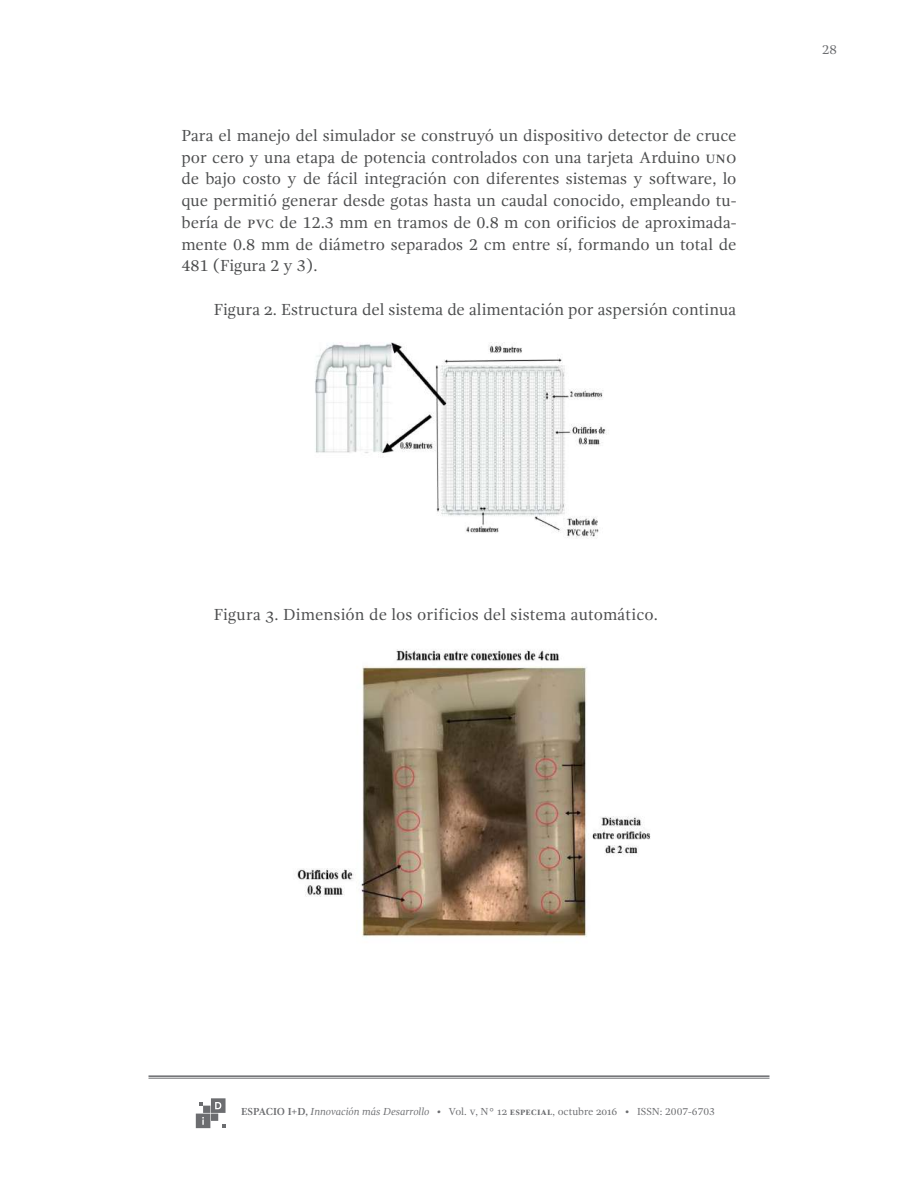
<style>
.page{position:relative;width:918px;height:1188px;background:#fff}
.page>*{position:absolute;margin:0;border:0;box-sizing:border-box;transform-origin:0 0}
.t1{font:16.5px/21.8px "Gandhi Serif";color:#4b4c4d;text-align:justify}
.t2{font:13.5px "Gandhi Serif";color:#6c6d70}
.t3{font:10.5px "Gandhi Serif";color:#6c6d70}
.s1{font-weight:700}
.s2{font-style:italic}
</style>
<div class="page">
<hr style="left:148px;top:1075px;width:622px;height:2px;background:#6c6d70">
<hr style="left:148px;top:1078px;width:622px;height:1px;background:#6c6d70">
<svg style="left:196px;top:1098px;width:30px;height:30px"></svg>
<img style="left:315px;top:342px;width:292px;height:196px">
<img style="left:297px;top:649px;width:354px;height:288px">
<p class="t1" style="left:181px;top:125px;width:557px">Para el manejo del simulador se construyó un dispositivo detector de cruce por cero y una etapa de potencia controlados con una tarjeta Arduino uno de bajo costo y de fácil integración con diferentes sistemas y software, lo que permitió generar desde gotas hasta un caudal conocido, empleando tu&shy;bería de pvc de 12.3 mm en tramos de 0.8 m con orificios de aproximada&shy;mente 0.8 mm de diámetro separados 2 cm entre sí, formando un total de 481 (Figura 2 y 3).</p>
<p class="t1" style="left:214px;top:299px;width:524px">Figura 2. Estructura del sistema de alimentación por aspersión continua</p>
<p class="t2" style="left:822px;top:42px;width:16px">28</p>
<p class="t1" style="left:214px;top:603px;width:446px">Figura 3. Dimensión de los orificios del sistema automático.</p>
<p class="t3" style="left:241px;top:1105px;width:475px"><span class="s1">ESPACIO I+D,</span> <span class="s2">Innovación más Desarrollo •</span> Vol. v, N° 12 <span class="s1">especial</span>, octubre 2016 • ISSN: 2007-6703</p>
</div>
